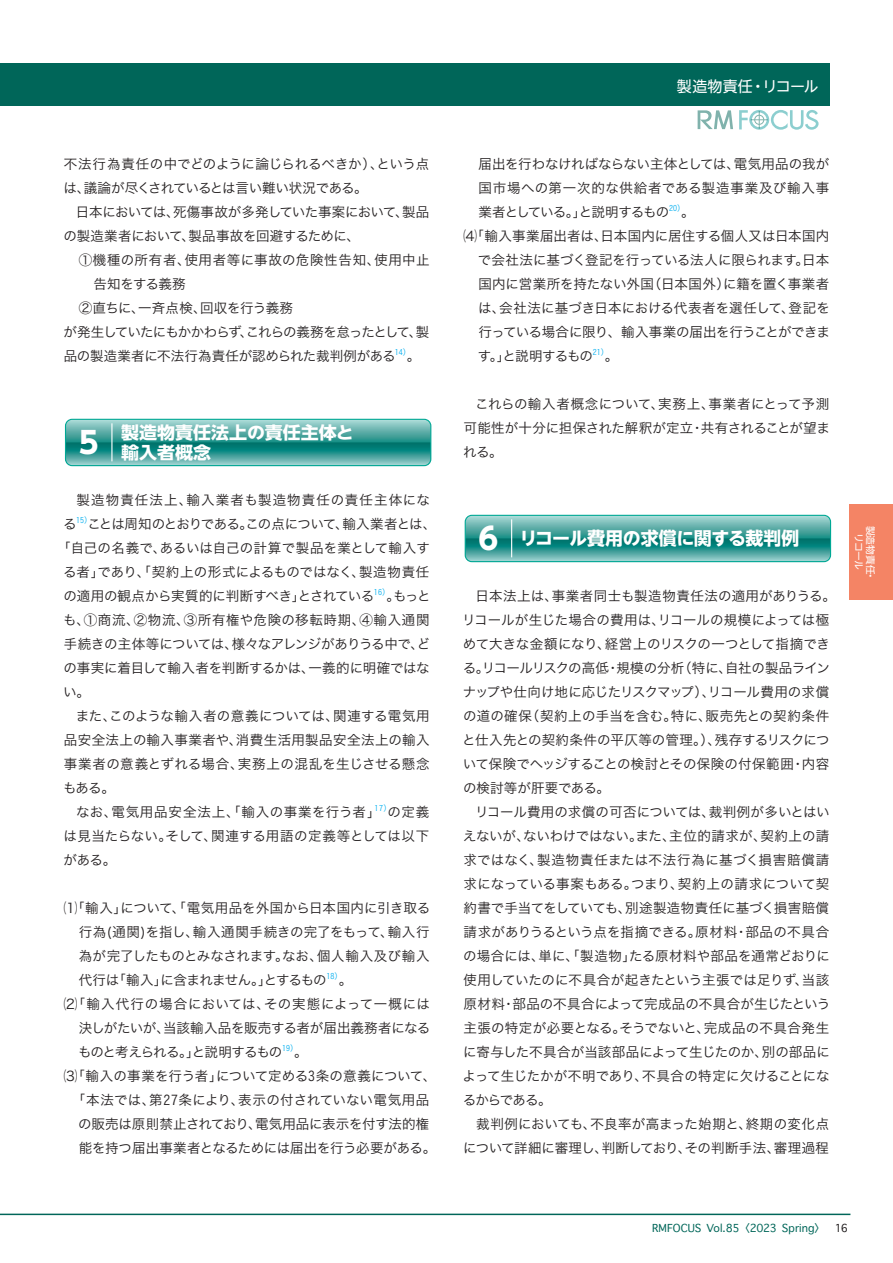
<style>
.page{position:relative;width:893px;height:1263px;background:#fff}
.page>*{position:absolute;margin:0;border:0;box-sizing:border-box;transform-origin:0 0}
.t1{font:700 30px "UD Shin Go NT Pro";color:#fff}
.t2{font:700 18px "UD Shin Go NT Pro";letter-spacing:-.025em;color:#fff}
.t3{font:700 17.1px "UD Shin Go NT Pro";color:#fff;scale:1.05 1}
.t4{font:15px "UD Shin Go NT Pro";color:#fff}
.t5{font:13.5px/24px "Hira Kaku Std W3";letter-spacing:-.005em;color:#231f20;text-align:justify}
.t6{font:13.5px/24px "Hira Kaku Std W3";letter-spacing:.015em;color:#231f20;text-align:right}
.t7{font:13.5px/24px "Hira Kaku Std W3";letter-spacing:-.035em;color:#231f20}
.t8{font:13.5px/24px "Hira Kaku Std W3";letter-spacing:.03em;color:#231f20}
.t9{font:13.5px "Hira Kaku Std W3";letter-spacing:-.065em;color:#231f20}
.t10{font:13.5px "Hira Kaku Std W3";letter-spacing:.02em;color:#231f20}
.t11{font:13.5px "Hira Kaku Std W3";letter-spacing:-.025em;color:#231f20}
.t12{font:13.5px/24px "Hira Kaku Std W3";letter-spacing:.08em;color:#231f20}
.t13{font:13.5px "Hira Kaku Std W3";letter-spacing:.05em;color:#231f20}
.t14{font:10.5px "Hira Kaku Std W4";color:#006659}
.t15{font:9.75px "UD Shin Go NT Pro";color:#fff}
.t16{font:7.8px "Hira Kaku Std W3";color:#00aeef}
</style>
<div class="page">
<div style="left:0;top:64px;width:829px;height:42px;background:#006659"></div>
<hr style="left:0;top:1213px;width:850px;height:2px;background:#006659">
<svg style="left:698px;top:110px;width:35px;height:19px"></svg>
<svg style="left:739px;top:110px;width:80px;height:20px"></svg>
<svg style="left:67px;top:419px;width:364px;height:47px;background:#48a39e"></svg>
<div style="left:65px;top:419px;width:366px;height:47px;border:1px solid #00a895;border-radius:7px"></div>
<hr style="left:111px;top:423px;width:1px;height:38px;background:#fff">
<svg style="left:465px;top:515px;width:364px;height:47px;background:#48a39e"></svg>
<div style="left:465px;top:515px;width:366px;height:47px;border:1px solid #00a895;border-radius:7px"></div>
<hr style="left:511px;top:519px;width:1px;height:38px;background:#fff">
<div style="left:850px;top:505px;width:43px;height:95px;background:#f48465"></div>
<p class="t5" style="left:63px;top:152px;width:368px">不法行為責任の中でどのように論じられるべきか）、という点は、議論が尽くされているとは言い難い状況である。</p>
<p class="t5" style="left:63px;top:200px;width:368px;text-indent:13px">日本においては、死傷事故が多発していた事案において、製品の製造業者において、製品事故を回避するために、</p>
<p class="t8" style="left:94px;top:248px;width:337px;text-indent:-15px">①機種の所有者、使用者等に事故の危険性告知、使用中止告知をする義務</p>
<p class="t5" style="left:79px;top:296px;width:216px">②直ちに、一斉点検、回収を行う義務</p>
<p class="t7" style="left:63px;top:320px;width:367px">が発生していたにもかかわらず、これらの義務を怠ったとして、製品の製造業者に不法行為責任が認められた裁判例がある</p>
<p class="t16" style="left:395px;top:346px;width:17px">14）</p>
<p class="t5" style="left:407px;top:344px;width:15px">。</p>
<p class="t1" style="left:79px;top:418px;width:21px">5</p>
<p class="t3" style="left:121px;top:419px;width:223px">製造物責任法上の責任主体と</p>
<p class="t3" style="left:121px;top:438px;width:87px">輸入者概念</p>
<p class="t12" style="left:63px;top:488px;width:368px;text-indent:13px">製造物責任法上、輸入業者も製造物責任の責任主体になる</p>
<p class="t16" style="left:76px;top:514px;width:18px">15）</p>
<p class="t9" style="left:87px;top:514px;width:350px">ことは周知のとおりである。この点について、輸入業者とは、</p>
<p class="t5" style="left:57px;top:536px;width:374px">「自己の名義で、あるいは自己の計算で製品を業として輸入す</p>
<p class="t5" style="left:63px;top:560px;width:368px">る者」であり、「契約上の形式によるものではなく、製造物責任</p>
<p class="t5" style="left:63px;top:584px;width:312px">の適用の観点から実質的に判断すべき」とされている</p>
<p class="t16" style="left:374px;top:586px;width:18px">16）</p>
<p class="t5" style="left:63px;top:584px;width:369px;text-indent:323px">。もっとも、①商流、②物流、③所有権や危険の移転時期、④輸入通関手続きの主体等については、様々なアレンジがありうる中で、どの事実に着目して輸入者を判断するかは、一義的に明確ではない。</p>
<p class="t5" style="left:63px;top:704px;width:368px;text-indent:13px">また、このような輸入者の意義については、関連する電気用品安全法上の輸入事業者や、消費生活用製品安全法上の輸入事業者の意義とずれる場合、実務上の混乱を生じさせる懸念もある。</p>
<p class="t13" style="left:76px;top:802px;width:306px">なお、電気用品安全法上、「輸入の事業を行う者」</p>
<p class="t16" style="left:375px;top:802px;width:18px">17）</p>
<p class="t5" style="left:63px;top:800px;width:368px;text-indent:324px">の定義は見当たらない。そして、関連する用語の定義等としては以下がある。</p>
<p class="t5" style="left:79px;top:896px;width:353px;text-indent:-15px">⑴「輸入」について、「電気用品を外国から日本国内に引き取る行為(通関)を指し、輸入通関手続きの完了をもって、輸入行為が完了したものとみなされます。なお、個人輸入及び輸入代行は「輸入」に含まれません。」とするもの</p>
<p class="t16" style="left:327px;top:970px;width:17px">18）</p>
<p class="t5" style="left:339px;top:968px;width:15px">。</p>
<p class="t5" style="left:78px;top:992px;width:354px;text-indent:-14px">⑵「輸入代行の場合においては、その実態によって一概には決しがたいが、当該輸入品を販売する者が届出義務者になるものと考えられる。」と説明するもの</p>
<p class="t16" style="left:282px;top:1042px;width:17px">19）</p>
<p class="t5" style="left:294px;top:1040px;width:15px">。</p>
<p class="t5" style="left:64px;top:1064px;width:374px">⑶「輸入の事業を行う者」について定める3条の意義について、</p>
<p class="t10" style="left:72px;top:1090px;width:359px">「本法では、第27条により、表示の付されていない電気用品</p>
<p class="t5" style="left:78px;top:1112px;width:353px">の販売は原則禁止されており、電気用品に表示を付す法的権</p>
<p class="t11" style="left:79px;top:1138px;width:359px">能を持つ届出事業者となるためには届出を行う必要がある。</p>
<p class="t4" style="left:677px;top:74px;width:143px">製造物責任・リコール</p>
<p class="t5" style="left:478px;top:152px;width:352px">届出を行わなければならない主体としては、電気用品の我が国市場への第一次的な供給者である製造事業及び輸入事業者としている。」と説明するもの</p>
<p class="t16" style="left:669px;top:202px;width:17px">20）</p>
<p class="t5" style="left:681px;top:200px;width:15px">。</p>
<p class="t5" style="left:478px;top:224px;width:354px;text-indent:-14px">⑷「輸入事業届出者は、日本国内に居住する個人又は日本国内で会社法に基づく登記を行っている法人に限られます。日本国内に営業所を持たない外国（日本国外）に籍を置く事業者は、会社法に基づき日本における代表者を選任して、登記を行っている場合に限り、輸入事業の届出を行うことができます。」と説明するもの</p>
<p class="t16" style="left:593px;top:346px;width:17px">21）</p>
<p class="t5" style="left:605px;top:344px;width:15px">。</p>
<p class="t5" style="left:463px;top:392px;width:368px;text-indent:12px">これらの輸入者概念について、実務上、事業者にとって予測可能性が十分に担保された解釈が定立・共有されることが望まれる。</p>
<p class="t1" style="left:479px;top:514px;width:21px">6</p>
<p class="t2" style="left:519px;top:524px;width:281px">リコール費用の求償に関する裁判例</p>
<p class="t5" style="left:462px;top:584px;width:375px;text-align:left;text-indent:13px">日本法上は、事業者同士も製造物責任法の適用がありうる。リコールが生じた場合の費用は、リコールの規模によっては極めて大きな金額になり、経営上のリスクの一つとして指摘できる。リコールリスクの高低・規模の分析（特に、自社の製品ラインナップや仕向け地に応じたリスクマップ）、リコール費用の求償の道の確保（契約上の手当を含む。特に、販売先との契約条件と仕入先との契約条件の平仄等の管理。）、残存するリスクについて保険でヘッジすることの検討とその保険の付保範囲・内容の検討等が肝要である。</p>
<p class="t5" style="left:463px;top:800px;width:369px;text-indent:12px">リコール費用の求償の可否については、裁判例が多いとはいえないが、ないわけではない。また、主位的請求が、契約上の請求ではなく、製造物責任または不法行為に基づく損害賠償請求になっている事案もある。つまり、契約上の請求について契約書で手当てをしていても、別途製造物責任に基づく損害賠償請求がありうるという点を指摘できる。原材料・部品の不具合の場合には、単に、「製造物」たる原材料や部品を通常どおりに使用していたのに不具合が起きたという主張では足りず、当該原材料・部品の不具合によって完成品の不具合が生じたという主張の特定が必要となる。そうでないと、完成品の不具合発生に寄与した不具合が当該部品によって生じたのか、別の部品によって生じたかが不明であり、不具合の特定に欠けることになるからである。</p>
<p class="t6" style="left:463px;top:1112px;width:368px">裁判例においても、不良率が高まった始期と、終期の変化点について詳細に審理し、判断しており、その判断手法、審理過程</p>
<p class="t15" style="left:878px;top:525px;width:57px;rotate:90deg">製造物責任・</p>
<p class="t15" style="left:867px;top:533px;width:38px;rotate:90deg">リコール</p>
<p class="t14" style="left:714px;top:1220px;width:38px">□● 〈</p>
<p class="t14" style="left:770px;top:1220px;width:57px">✓ ■ 〉</p>
</div>
